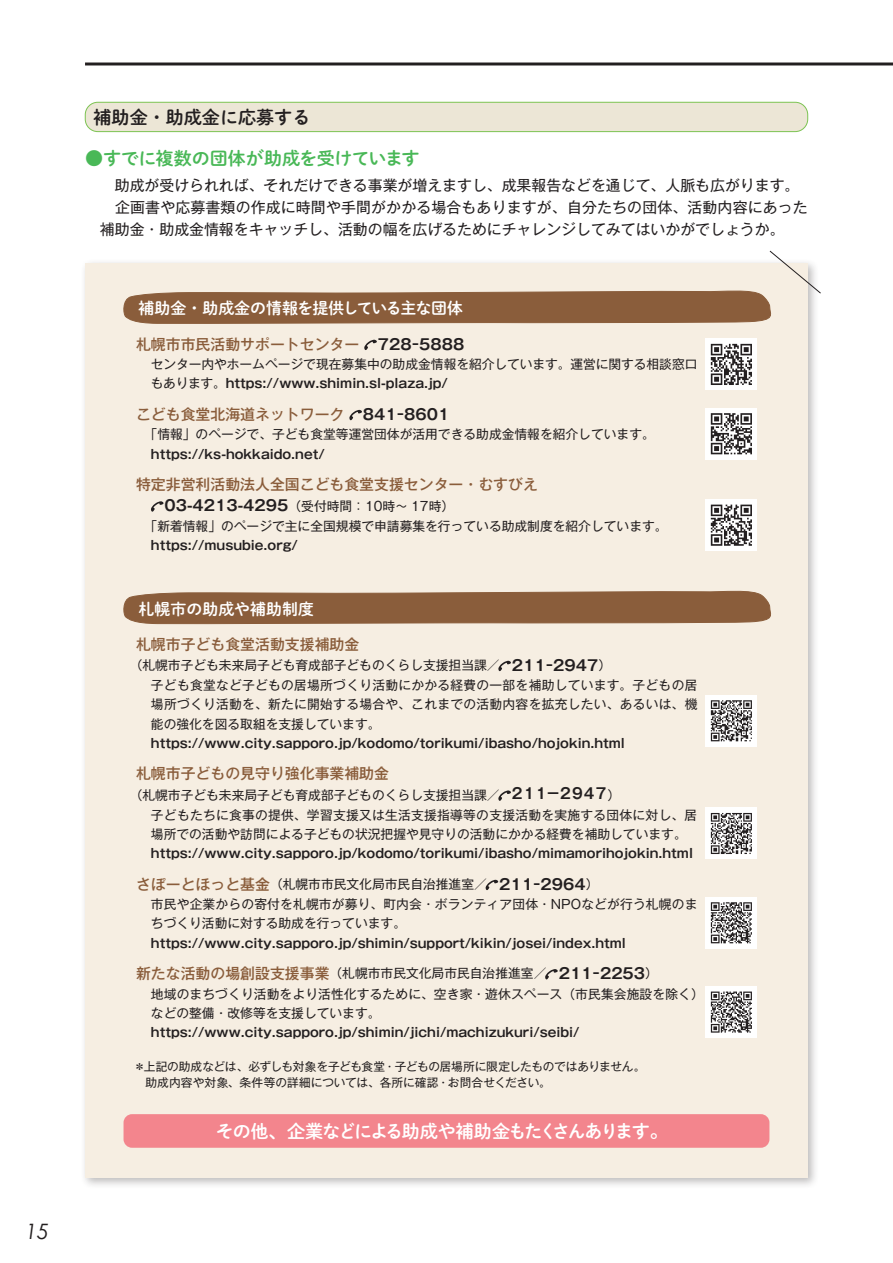
<style>
.page{position:relative;width:893px;height:1263px;background:#fff}
.page>*{position:absolute;margin:0;border:0;box-sizing:border-box;transform-origin:0 0}
.t1{font:italic 21.3px "Century Gothic Pro";color:#231f20}
.t2{font:18px "Shuei M Go Std B";letter-spacing:-.09em;color:#fff}
.t3{font:18px "Shuei M Go Std B";letter-spacing:-.025em;color:#49b857}
.t4{font:18px "Shuei M Go Std B";color:#231f20}
.t5{font:15.9px "Shuei M Go Std B";color:#fff}
.t6{font:14.85px/22.4px "Gothic MB101 Pro";color:#231f20;text-align:center}
.t7{font:500 14.85px "Gothic MB101 Pro";color:#8a5d3b}
.t8{font:12.75px/19.6px "Gothic MB101 Pro";color:#231f20}
.t9{font:700 12.75px "Gothic MB101 Pro De";color:#231f20}
.t10{font:12.75px/19.5px "Gothic MB101 Pro";letter-spacing:.02em;color:#231f20}
.t11{font:11.7px/15.9px "Gothic MB101 Pro";letter-spacing:-.01em;color:#231f20}
.s1{font-family:"Gothic MB101 Pro"}
.s2{font-family:"Gothic MB101 Pro De";font-weight:700;color:#231f20}
.s3{font-family:"Gothic MB101 Pro";font-weight:400}
.s4{font-family:"Gothic MB101 Pro De";font-weight:700;font-size:14.85px}
.s5{font-weight:500;font-size:14.85px;color:#8a5d3b}
</style>
<div class="page">
<div style="left:80px;top:258px;width:739px;height:931px;background:#231f20;opacity:.3"></div>
<div style="left:85px;top:264px;width:723px;height:914px;background:#f6eee2"></div>
<hr style="left:85px;top:63px;width:808px;height:2px;background:#231f20">
<svg style="left:364px;top:340px;width:13px;height:10px"></svg>
<svg style="left:349px;top:410px;width:13px;height:10px"></svg>
<svg style="left:151px;top:501px;width:13px;height:11px"></svg>
<svg style="left:498px;top:661px;width:13px;height:10px"></svg>
<svg style="left:498px;top:790px;width:13px;height:11px"></svg>
<svg style="left:485px;top:880px;width:13px;height:10px"></svg>
<svg style="left:545px;top:969px;width:13px;height:10px"></svg>
<div style="left:85px;top:102px;width:723px;height:30px;background:#ece6d6;border-radius:13px"></div>
<div style="left:85px;top:102px;width:723px;height:30px;border:1px solid #7cc352;border-radius:13px"></div>
<svg style="left:122px;top:250px;width:699px;height:74px"></svg>
<svg style="left:123px;top:590px;width:648px;height:34px;background:#936a4a"></svg>
<div style="left:124px;top:1114px;width:645px;height:34px;background:#f3858d;border-radius:9px"></div>
<div style="left:706px;top:339px;width:51px;height:51px;background:#fff"></div>
<svg style="left:711px;top:344px;width:41px;height:41px"></svg>
<div style="left:706px;top:408px;width:51px;height:51px;background:#fff"></div>
<svg style="left:711px;top:413px;width:41px;height:41px"></svg>
<div style="left:706px;top:500px;width:51px;height:51px;background:#fff"></div>
<svg style="left:711px;top:505px;width:41px;height:41px"></svg>
<div style="left:706px;top:695px;width:51px;height:51px;background:#fff"></div>
<svg style="left:711px;top:700px;width:41px;height:41px"></svg>
<div style="left:706px;top:897px;width:51px;height:51px;background:#fff"></div>
<svg style="left:711px;top:902px;width:41px;height:41px"></svg>
<div style="left:706px;top:986px;width:51px;height:51px;background:#fff"></div>
<svg style="left:711px;top:991px;width:41px;height:42px"></svg>
<div style="left:706px;top:808px;width:51px;height:51px;background:#fff"></div>
<svg style="left:711px;top:813px;width:41px;height:41px"></svg>
<h1 class="t1" style="left:26px;top:1218px;width:25px">15</h1>
<h2 class="t4" style="left:94px;top:104px;width:218px">補助金・助成金に応募する</h2>
<h2 class="t3" style="left:85px;top:145px;width:336px"><span class="s1">●</span>すでに複数の団体が助成を受けています</h2>
<p class="t6" style="left:85px;top:172px;width:724px">　　助成が受けられれば、それだけできる事業が増えますし、成果報告などを通じて、人脈も広がります。　　企画書や応募書類の作成に時間や手間がかかる場合もありますが、自分たちの団体、活動内容にあった補助金・助成金情報をキャッチし、活動の幅を広げるためにチャレンジしてみてはいかがでしょうか。</p>
<p class="t5" style="left:139px;top:297px;width:326px">補助金・助成金の情報を提供している主な団体</p>
<p class="t7" style="left:136px;top:332px;width:330px">札幌市市民活動サポートセンター <span class="s2">728−5888</span></p>
<p class="t8" style="left:151px;top:353px;width:548px">センター内やホームページで現在募集中の助成金情報を紹介しています。運営に関する相談窓口</p>
<p class="t9" style="left:151px;top:373px;width:299px"><span class="s3">もあります。</span>https://www.shimin.sl-plaza.jp/</p>
<p class="t7" style="left:136px;top:402px;width:315px">こども食堂北海道ネットワーク <span class="s2">841−8601</span></p>
<p class="t8" style="left:145px;top:423px;width:512px">「情報」のページで、子ども食堂等運営団体が活用できる助成金情報を紹介しています。</p>
<p class="t9" style="left:151px;top:443px;width:175px">https://ks-hokkaido.net/</p>
<p class="t7" style="left:136px;top:472px;width:403px">特定非営利活動法人全国こども食堂支援センター・むすびえ</p>
<p class="t8" style="left:145px;top:494px;width:524px;line-height:20.2px;text-indent:20px"><span class="s4">03-4213-4295</span>（受付時間：10時〜 17時）<br>「新着情報」のページで主に全国規模で申請募集を行っている助成制度を紹介しています。</p>
<p class="t9" style="left:151px;top:535px;width:148px">https://musubie.org/</p>
<p class="t5" style="left:139px;top:597px;width:177px">札幌市の助成や補助制度</p>
<p class="t7" style="left:136px;top:632px;width:225px">札幌市子ども食堂活動支援補助金</p>
<p class="t10" style="left:151px;top:654px;width:548px;text-indent:-21px">（札幌市子ども未来局子ども育成部子どものくらし支援担当課／ <span class="s4">211−2947</span>）<br>子ども食堂など子どもの居場所づくり活動にかかる経費の一部を補助しています。子どもの居場所づくり活動を、新たに開始する場合や、これまでの活動内容を拡充したい、あるいは、機能の強化を図る取組を支援しています。</p>
<p class="t9" style="left:151px;top:732px;width:475px">https://www.city.sapporo.jp/kodomo/torikumi/ibasho/hojokin.html</p>
<p class="t7" style="left:136px;top:761px;width:254px">札幌市子どもの見守り強化事業補助金</p>
<p class="t8" style="left:151px;top:783px;width:548px;text-indent:-21px">（札幌市子ども未来局子ども育成部子どものくらし支援担当課／ <span class="s4">211−2947</span>）<br>子どもたちに食事の提供、学習支援又は生活支援指導等の支援活動を実施する団体に対し、居場所での活動や訪問による子どもの状況把握や見守りの活動にかかる経費を補助しています。</p>
<p class="t9" style="left:151px;top:843px;width:544px">https://www.city.sapporo.jp/kodomo/torikumi/ibasho/mimamorihojokin.html</p>
<p class="t8" style="left:151px;top:873px;width:548px;text-indent:-15px"><span class="s5">さぽーとほっと基金</span>（札幌市市民文化局市民自治推進室／ <span class="s4">211−2964</span>）<br>市民や企業からの寄付を札幌市が募り、町内会・ボランティア団体・NPOなどが行う札幌のまちづくり活動に対する助成を行っています。</p>
<p class="t9" style="left:151px;top:932px;width:476px">https://www.city.sapporo.jp/shimin/support/kikin/josei/index.html</p>
<p class="t8" style="left:151px;top:962px;width:554px;text-indent:-15px"><span class="s5">新たな活動の場創設支援事業</span>（札幌市市民文化局市民自治推進室／ <span class="s4">211−2253</span>）<br>地域のまちづくり活動をより活性化するために、空き家・遊休スペース（市民集会施設を除く）などの整備・改修等を支援しています。</p>
<p class="t9" style="left:151px;top:1021px;width:430px">https://www.city.sapporo.jp/shimin/jichi/machizukuri/seibi/</p>
<p class="t11" style="left:134px;top:1057px;width:513px">＊上記の助成などは、必ずしも対象を子ども食堂・子どもの居場所に限定したものではありません。　助成内容や対象、条件等の詳細については、各所に確認・お問合せください。</p>
<h2 class="t2" style="left:216px;top:1118px;width:454px">その他、企業などによる助成や補助金もたくさんあります。</h2>
</div>
